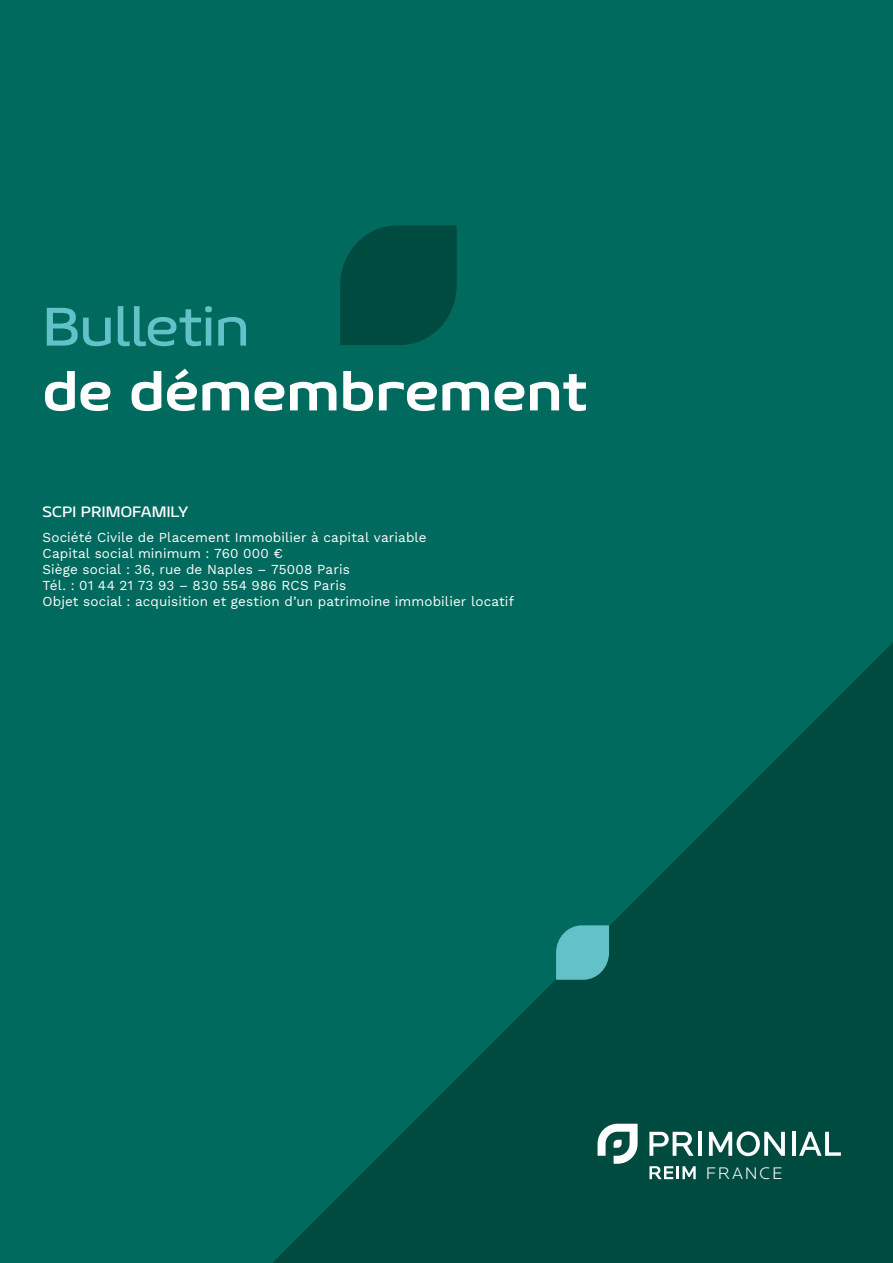
<style>
.page{position:relative;width:893px;height:1263px;background:#006a5f}
.page>*{position:absolute;margin:0;border:0;box-sizing:border-box;transform-origin:0 0}
.t1{font:800 54px/64.8px "Geon Expanded";letter-spacing:-.01em;color:#fff}
.t2{font:300 17.4px "Locator";letter-spacing:.1em;color:#fff}
.t3{font:500 15px "Geon Expanded";letter-spacing:-.01em;color:#fff}
.t4{font:13.5px/16.2px "Work Sans";letter-spacing:.01em;color:#fff}
.s1{font-weight:500;color:#63c2c7}
</style>
<div class="page">
<svg style="left:272px;top:642px;width:621px;height:621px"></svg>
<svg style="left:556px;top:925px;width:53px;height:55px;background:#57b6b9"></svg>
<svg style="left:649px;top:1132px;width:45px;height:24px"></svg>
<hr style="left:698px;top:1132px;width:4px;height:24px;background:#fff">
<svg style="left:709px;top:1131px;width:76px;height:25px;background:#69958f"></svg>
<hr style="left:792px;top:1132px;width:3px;height:24px;background:#fff">
<svg style="left:799px;top:1132px;width:42px;height:24px"></svg>
<svg style="left:598px;top:1124px;width:40px;height:40px;background:#84a8a3"></svg>
<svg style="left:649px;top:1166px;width:47px;height:13px"></svg>
<svg style="left:340px;top:225px;width:117px;height:120px;background:#004e43"></svg>
<p class="t1" style="left:43px;top:293px;width:546px"><span class="s1">Bulletin<br></span>de démembrement</p>
<p class="t3" style="left:43px;top:502px;width:147px">SCPI PRIMOFAMILY</p>
<p class="t4" style="left:43px;top:528px;width:386px">Société Civile de Placement Immobilier à capital variable<br>Capital social minimum : 760 000 €</p>
<p class="t4" style="left:43px;top:561px;width:309px">Siège social : 36, rue de Naples – 75008 Paris</p>
<p class="t4" style="left:43px;top:577px;width:473px">Tél. : 01 44 21 73 93 – 830 554 986 RCS Paris<br>Objet social : acquisition et gestion d’un patrimoine immobilier locatif</p>
<p class="t2" style="left:706px;top:1164px;width:79px">FRANCE</p>
</div>
